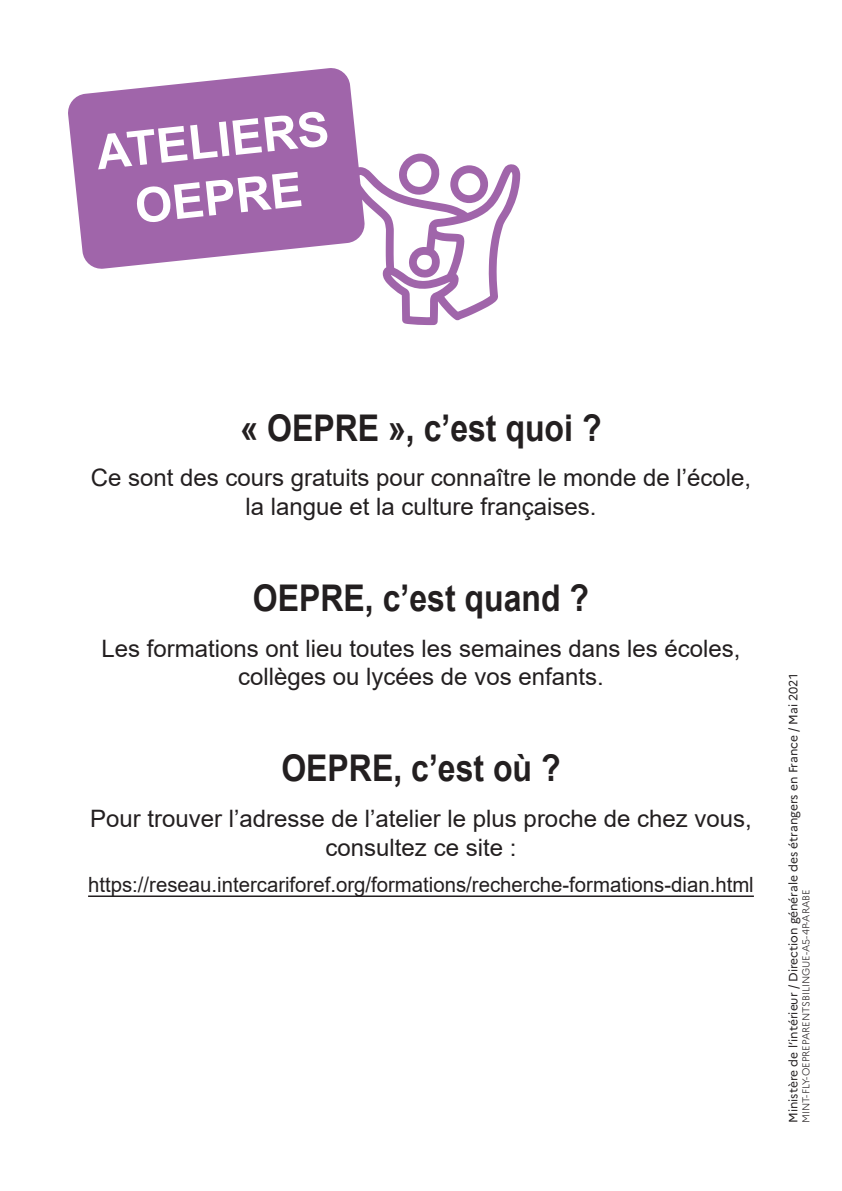
<style>
.page{position:relative;width:842px;height:1191px;background:#fff}
.page>*{position:absolute;margin:0;border:0;box-sizing:border-box;transform-origin:0 0}
.t1{font:700 48px/57.6px "Arial";color:#fff;text-align:center}
.t2{font:700 36.8px "Arial";color:#231f20;scale:.87 1}
.t3{font:24px/28.8px "Arial";color:#231f20;text-align:center}
.t4{font:21px "Arial";color:#231f20}
.t5{font:12px "Marianne";color:#231f20}
.t6{font:300 10px "Marianne";color:#231f20}
</style>
<div class="page">
<hr style="left:88px;top:895px;width:666px;height:2px;background:#231f20">
<svg style="left:366px;top:154px;width:154px;height:171px"></svg>
<svg style="left:68px;top:68px;width:298px;height:201px;fill:#a065aa"></svg>
<h1 class="t1" style="left:93px;top:124px;width:235px;rotate:-6deg">ATELIERS<br>OEPRE</h1>
<h2 class="t2" style="left:240px;top:402px;width:416px">« OEPRE », c’est quoi ?</h2>
<p class="t3" style="left:91px;top:463px;width:662px">Ce sont des cours gratuits pour connaître le monde de l’école, la langue et la culture françaises.</p>
<h2 class="t2" style="left:253px;top:572px;width:388px">OEPRE, c’est quand ?</h2>
<p class="t3" style="left:101px;top:633px;width:640px">Les formations ont lieu toutes les semaines dans les écoles, collèges ou lycées de vos enfants.</p>
<h2 class="t2" style="left:281px;top:742px;width:322px">OEPRE, c’est où ?</h2>
<p class="t3" style="left:90px;top:804px;width:663px">Pour trouver l’adresse de l’atelier le plus proche de chez vous, consultez ce site :</p>
<p class="t4" style="left:88px;top:870px;width:667px">https://reseau.intercariforef.org/formations/recherche-formations-dian.html</p>
<p class="t5" style="left:786px;top:1123px;width:450px;rotate:-90deg">Ministère de l’intérieur / Direction générale des étrangers en France / Mai 2021</p>
<p class="t6" style="left:800px;top:1123px;width:235px;rotate:-90deg">MINT-FLY-OEPREPARENTSBILINGUE-A5-4P-ARABE</p>
</div>
